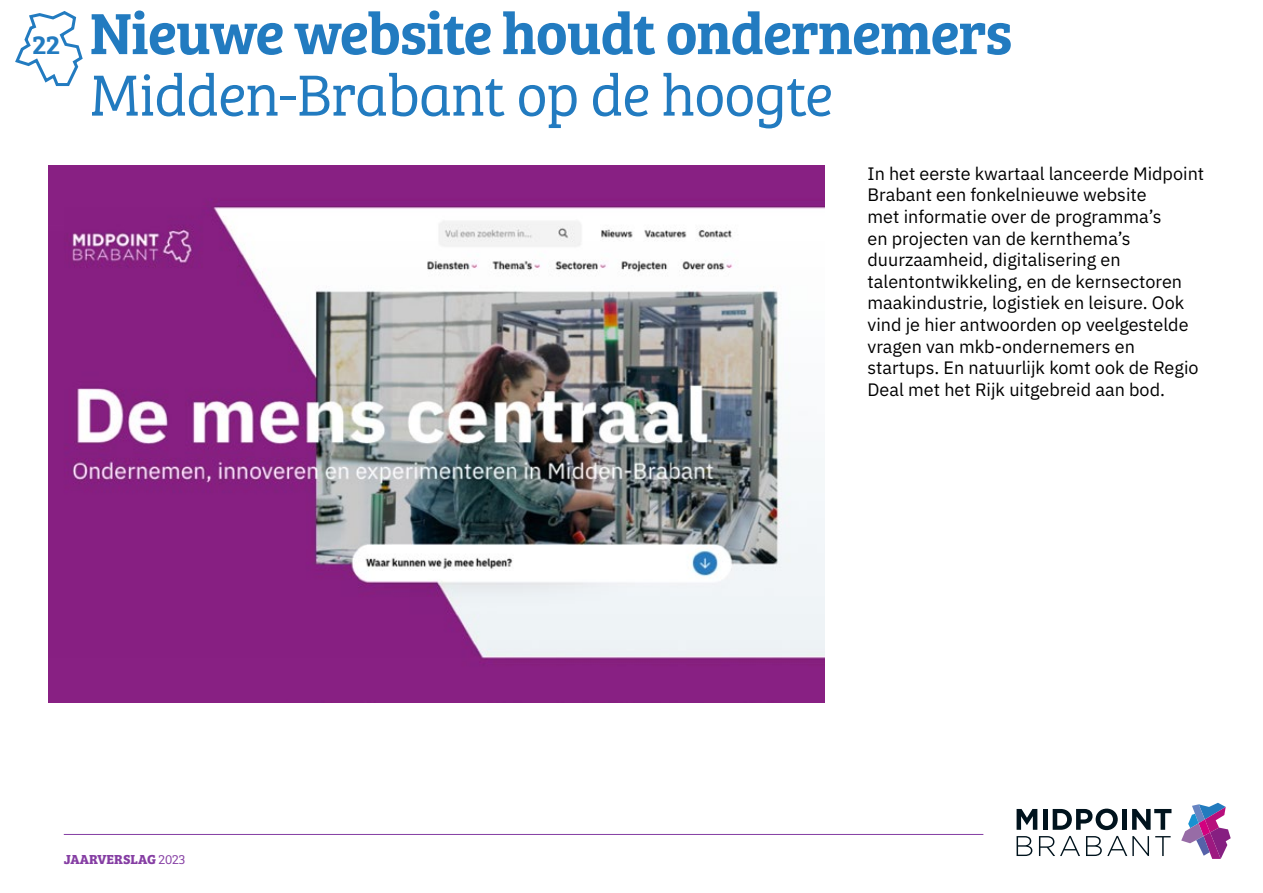
<style>
.page{position:relative;width:1263px;height:893px;background:#fff}
.page>*{position:absolute;margin:0;border:0;box-sizing:border-box;transform-origin:0 0}
.t1{font:60px "Bree Serif Sb";letter-spacing:-.02em;color:#227bc0}
.t2{font:60px "Bree Serif Lt";letter-spacing:-.02em;color:#227bc0}
.t3{font:27px "Bree Serif Sb";color:#227bc0}
.t4{font:18px/21.6px "IBM Plex Sans";color:#000}
.t5{font:700 13.5px "Bree Serif";color:#853da3}
.s1{font-family:"Bree Serif Lt";font-weight:400}
</style>
<div class="page">
<hr style="left:64px;top:834px;width:919px;height:1px;background:#853da3">
<svg style="left:1016px;top:809px;width:21px;height:21px"></svg>
<hr style="left:1043px;top:809px;width:4px;height:21px;background:#00131d">
<svg style="left:1053px;top:809px;width:65px;height:21px"></svg>
<div style="left:1122px;top:809px;width:5px;height:21px;background:#00131d"></div>
<svg style="left:1132px;top:809px;width:39px;height:21px"></svg>
<svg style="left:1016px;top:836px;width:16px;height:20px"></svg>
<svg style="left:1039px;top:836px;width:41px;height:20px"></svg>
<svg style="left:1086px;top:836px;width:63px;height:20px"></svg>
<svg style="left:1181px;top:803px;width:50px;height:56px"></svg>
<svg style="left:1155px;top:836px;width:15px;height:20px"></svg>
<img style="left:49px;top:166px;width:776px;height:536px">
<svg style="left:15px;top:11px;width:68px;height:76px"></svg>
<h2 class="t3" style="left:33px;top:24px;width:29px">22</h2>
<h1 class="t1" style="left:89px;top:-12px;width:925px">Nieuwe website houdt ondernemers</h1>
<h1 class="t2" style="left:89px;top:52px;width:745px">Midden-Brabant op de hoogte</h1>
<p class="t4" style="left:867px;top:161px;width:338px">In het eerste kwartaal lanceerde Midpoint Brabant een fonkelnieuwe website<br>met informatie over de programma’s<br>en projecten van de kernthema’s duurzaamheid, digitalisering en talentontwikkeling, en de kernsectoren maakindustrie, logistiek en leisure. Ook vind je hier antwoorden op veelgestelde vragen van mkb-ondernemers en startups. En natuurlijk komt ook de Regio Deal met het Rijk uitgebreid aan bod.</p>
<p class="t5" style="left:64px;top:849px;width:123px">JAARVERSLAG <span class="s1">2023</span></p>
</div>
